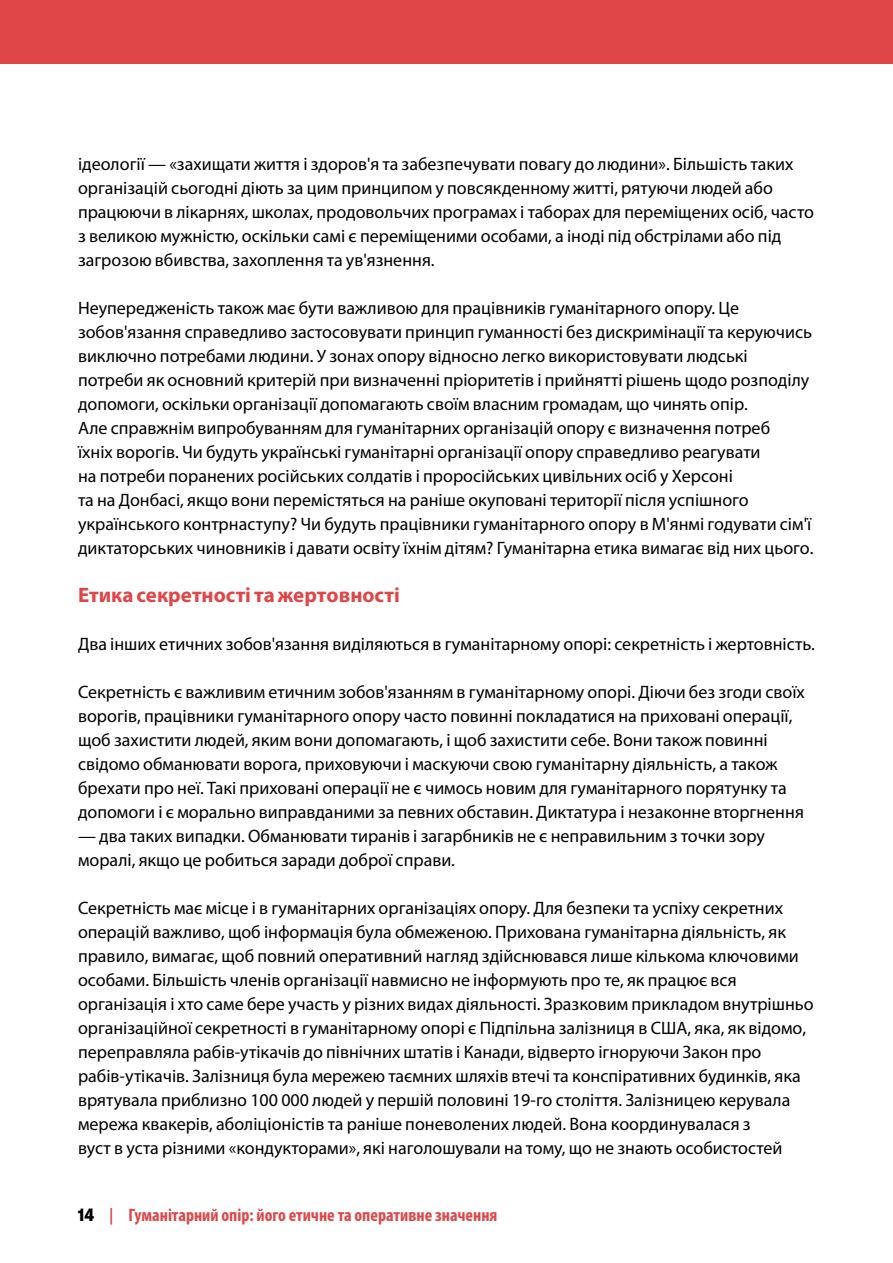
<style>
.page{position:relative;width:893px;height:1263px;background:#fff}
.page>*{position:absolute;margin:0;border:0;box-sizing:border-box;transform-origin:0 0}
.Heading_1__no_number{font:700 21px "Myriad Pro";color:#e04547}
.Body_text{font:18px/24px "Myriad Pro";color:#000}
.t1{font:700 condensed 18px "Myriad Pro";color:#e04547}
.s1{font-family:"Supria Sans";font-weight:800;color:#000}
.s2{font-family:"Supria Sans";font-weight:800}
</style>
<div class="page">
<div style="left:0;top:0;width:893px;height:64px;background:#e04547"></div>
<p class="Body_text" style="left:78px;top:151px;width:737px">ідеології — «захищати життя і здоров'я та забезпечувати повагу до людини». Більшість таких організацій сьогодні діють за цим принципом у повсякденному житті, рятуючи людей або працюючи в лікарнях, школах, продовольчих програмах і таборах для переміщених осіб, часто з великою мужністю, оскільки самі є переміщеними особами, а іноді під обстрілами або під загрозою вбивства, захоплення та ув'язнення.</p>
<p class="Body_text" style="left:78px;top:295px;width:737px">Неупередженість також має бути важливою для працівників гуманітарного опору. Це зобов'язання справедливо застосовувати принцип гуманності без дискримінації та керуючись виключно потребами людини. У зонах опору відносно легко використовувати людські потреби як основний критерій при визначенні пріоритетів і прийнятті рішень щодо розподілу допомоги, оскільки організації допомагають своїм власним громадам, що чинять опір.<br>Але справжнім випробуванням для гуманітарних організацій опору є визначення потреб<br>їхніх ворогів. Чи будуть українські гуманітарні організації опору справедливо реагувати<br>на потреби поранених російських солдатів і проросійських цивільних осіб у Херсоні<br>та на Донбасі, якщо вони перемістяться на раніше окуповані території після успішного українського контрнаступу? Чи будуть працівники гуманітарного опору в М'янмі годувати сім'ї диктаторських чиновників і давати освіту їхнім дітям? Гуманітарна етика вимагає від них цього.</p>
<h2 class="Heading_1__no_number" style="left:78px;top:581px;width:323px">Етика секретності та жертовності</h2>
<p class="Body_text" style="left:78px;top:631px;width:738px">Два інших етичних зобов'язання виділяються в гуманітарному опорі: секретність і жертовність.</p>
<p class="Body_text" style="left:78px;top:679px;width:728px">Секретність є важливим етичним зобов'язанням в гуманітарному опорі. Діючи без згоди своїх ворогів, працівники гуманітарного опору часто повинні покладатися на приховані операції, щоб захистити людей, яким вони допомагають, і щоб захистити себе. Вони також повинні свідомо обманювати ворога, приховуючи і маскуючи свою гуманітарну діяльність, а також брехати про неї. Такі приховані операції не є чимось новим для гуманітарного порятунку та допомоги і є морально виправданими за певних обставин. Диктатура і незаконне вторгнення</p>
<p class="Body_text" style="left:78px;top:823px;width:688px">— два таких випадки. Обманювати тиранів і загарбників не є неправильним з точки зору моралі, якщо це робиться заради доброї справи.</p>
<p class="Body_text" style="left:78px;top:895px;width:737px">Секретність має місце і в гуманітарних організаціях опору. Для безпеки та успіху секретних операцій важливо, щоб інформація була обмеженою. Прихована гуманітарна діяльність, як правило, вимагає, щоб повний оперативний нагляд здійснювався лише кількома ключовими особами. Більшість членів організації навмисно не інформують про те, як працює вся організація і хто саме бере участь у різних видах діяльності. Зразковим прикладом внутрішньо організаційної секретності в гуманітарному опорі є Підпільна залізниця в США, яка, як відомо, переправляла рабів-утікачів до північних штатів і Канади, відверто ігноруючи Закон про рабів-утікачів. Залізниця була мережею таємних шляхів втечі та конспіративних будинків, яка врятувала приблизно 100 000 людей у першій половині 19-го століття. Залізницею керувала мережа квакерів, аболіціоністів та раніше поневолених людей. Вона координувалася з<br>вуст в уста різними «кондукторами», які наголошували на тому, що не знають особистостей</p>
<p class="t1" style="left:78px;top:1204px;width:421px"><span class="s1">14</span> <span class="s2">|</span> Гуманітарний опір: його етичне та оперативне значення</p>
</div>
